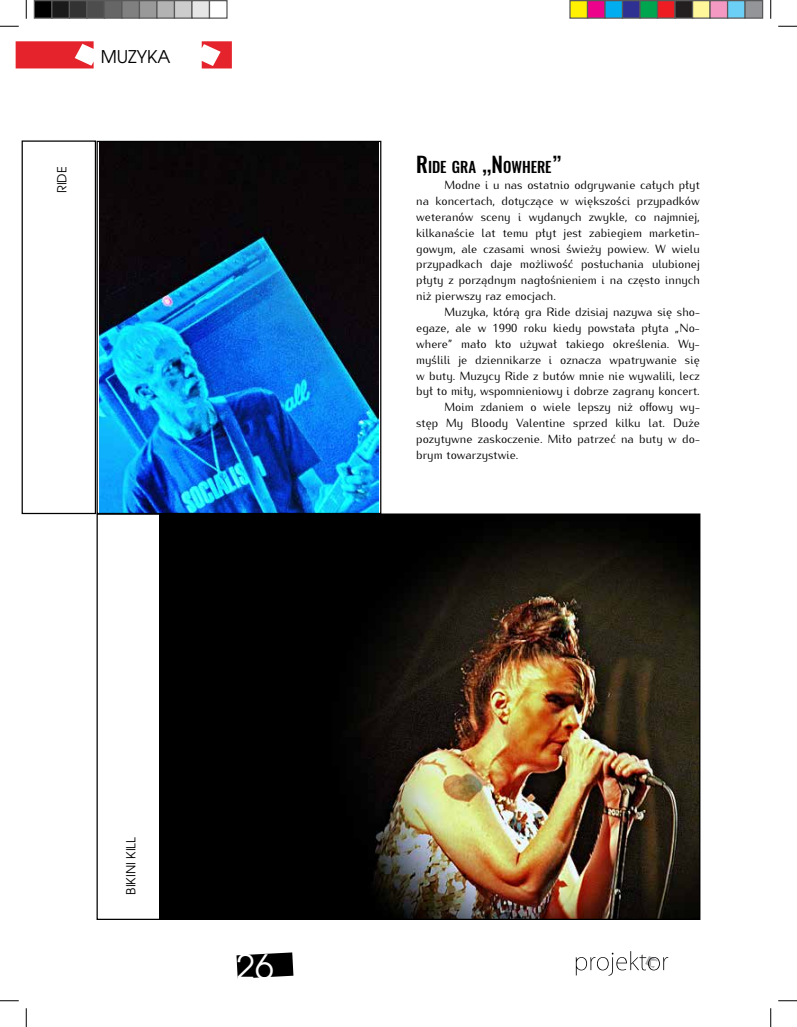
<style>
.page{position:relative;width:797px;height:1027px;background:#fff}
.page>*{position:absolute;margin:0;border:0;box-sizing:border-box;transform-origin:0 0}
.t1{font:33.62px "Te X Gyre Adventor";color:#fff}
.t2{font:17.5px "Te X Gyre Adventor";color:#000}
.t3{font:500 14.88px "Oswald";color:#000}
.t4{font:12.5px "Te X Gyre Adventor";color:#000}
.t5{font:11.88px/15.9px "Kurier";color:#000;text-align:justify}
.s1{font-size:21.25px}
</style>
<div class="page">
<svg style="left:236px;top:952px;width:57px;height:27px;background:#272727"></svg>
<svg style="left:575px;top:951px;width:93px;height:25px"></svg>
<svg style="left:16px;top:41px;width:78px;height:27px;background:#e8414a"></svg>
<svg style="left:202px;top:41px;width:30px;height:27px"></svg>
<img style="left:99px;top:143px;width:279px;height:369px">
<div style="left:96px;top:141px;width:285px;height:373px;border:1px solid #000"></div>
<img style="left:159px;top:515px;width:539px;height:403px">
<div style="left:22px;top:140px;width:74px;height:374px;border:1px solid #000"></div>
<svg style="left:0;top:25px;width:19px;height:2px"></svg>
<svg style="left:778px;top:25px;width:19px;height:2px"></svg>
<svg style="left:0;top:1000px;width:19px;height:1px"></svg>
<svg style="left:778px;top:1000px;width:19px;height:1px"></svg>
<svg style="left:25px;top:0;width:2px;height:19px"></svg>
<svg style="left:25px;top:1008px;width:2px;height:19px"></svg>
<svg style="left:770px;top:0;width:1px;height:19px"></svg>
<svg style="left:770px;top:1008px;width:1px;height:19px"></svg>
<div style="left:34px;top:1px;width:18px;height:17px;background:#000"></div>
<div style="left:34px;top:0;width:18px;height:19px;border:1px solid #595959"></div>
<div style="left:52px;top:1px;width:17px;height:17px;background:#1a1a1a"></div>
<div style="left:51px;top:0;width:19px;height:19px;border:1px solid #595959"></div>
<div style="left:69px;top:1px;width:18px;height:17px;background:#333"></div>
<div style="left:69px;top:0;width:19px;height:19px;border:1px solid #595959"></div>
<div style="left:87px;top:1px;width:17px;height:17px;background:#4d4d4d"></div>
<div style="left:86px;top:0;width:19px;height:19px;border:1px solid #595959"></div>
<div style="left:104px;top:1px;width:18px;height:17px;background:#666"></div>
<div style="left:104px;top:0;width:18px;height:19px;border:1px solid #595959"></div>
<div style="left:122px;top:1px;width:17px;height:17px;background:#808080"></div>
<div style="left:121px;top:0;width:19px;height:19px;border:1px solid #595959"></div>
<div style="left:139px;top:1px;width:18px;height:17px;background:#999"></div>
<div style="left:139px;top:0;width:19px;height:19px;border:1px solid #595959"></div>
<div style="left:157px;top:1px;width:17px;height:17px;background:#b3b3b3"></div>
<div style="left:156px;top:0;width:19px;height:19px;border:1px solid #595959"></div>
<div style="left:174px;top:1px;width:18px;height:17px;background:#ccc"></div>
<div style="left:174px;top:0;width:18px;height:19px;border:1px solid #595959"></div>
<div style="left:192px;top:1px;width:17px;height:17px;background:#e6e6e6"></div>
<div style="left:191px;top:0;width:19px;height:19px;border:1px solid #595959"></div>
<div style="left:209px;top:0;width:19px;height:19px;border:1px solid #595959"></div>
<div style="left:570px;top:1px;width:17px;height:17px;background:#fff101"></div>
<div style="left:569px;top:0;width:19px;height:19px;border:1px solid #595959"></div>
<div style="left:587px;top:1px;width:18px;height:17px;background:#ed028c"></div>
<div style="left:587px;top:0;width:18px;height:19px;border:1px solid #595959"></div>
<div style="left:605px;top:1px;width:17px;height:17px;background:#00aeef"></div>
<div style="left:604px;top:0;width:19px;height:19px;border:1px solid #595959"></div>
<div style="left:622px;top:1px;width:18px;height:17px;background:#2e3092"></div>
<div style="left:622px;top:0;width:18px;height:19px;border:1px solid #595959"></div>
<div style="left:640px;top:1px;width:17px;height:17px;background:#00a54f"></div>
<div style="left:639px;top:0;width:19px;height:19px;border:1px solid #595959"></div>
<div style="left:657px;top:1px;width:18px;height:17px;background:#ee1d23"></div>
<div style="left:657px;top:0;width:18px;height:19px;border:1px solid #595959"></div>
<div style="left:675px;top:1px;width:17px;height:17px;background:#231f20"></div>
<div style="left:674px;top:0;width:19px;height:19px;border:1px solid #595959"></div>
<div style="left:692px;top:1px;width:18px;height:17px;background:#fff79a"></div>
<div style="left:692px;top:0;width:18px;height:19px;border:1px solid #595959"></div>
<div style="left:710px;top:1px;width:17px;height:17px;background:#f499c2"></div>
<div style="left:709px;top:0;width:19px;height:19px;border:1px solid #595959"></div>
<div style="left:727px;top:1px;width:18px;height:17px;background:#6bcff6"></div>
<div style="left:727px;top:0;width:18px;height:19px;border:1px solid #595959"></div>
<div style="left:745px;top:1px;width:17px;height:17px;background:#939598"></div>
<div style="left:744px;top:0;width:19px;height:19px;border:1px solid #595959"></div>
<h2 class="t2" style="left:101px;top:42px;width:71px">MUZYKA</h2>
<p class="t4" style="left:52px;top:193px;width:28px;rotate:-90deg">RIDE</p>
<p class="t3" style="left:416px;top:157px;width:147px"><span class="s1">R</span>IDE GRA <span class="s1">„N</span>OWHERE<span class="s1">”</span></p>
<p class="t5" style="left:416px;top:176px;width:285px;text-indent:28px">Modne i u nas ostatnio odgrywanie całych płyt na koncertach, dotyczące w większości przypadków weteranów sceny i wydanych zwykle, co najmniej, kilkanaście lat temu płyt jest zabiegiem marketin&shy;gowym, ale czasami wnosi świeży powiew. W wielu przypadkach daje możliwość posłuchania ulubionej płyty z porządnym nagłośnieniem i na często innych niż pierwszy raz emocjach.</p>
<p class="t5" style="left:444px;top:303px;width:257px">Muzyka, którą gra Ride dzisiaj nazywa się sho-</p>
<p class="t5" style="left:416px;top:319px;width:285px">egaze, ale w 1990 roku kiedy powstała płyta „No-</p>
<p class="t5" style="left:416px;top:335px;width:285px">where” mało kto używał takiego określenia. Wy-</p>
<p class="t5" style="left:416px;top:351px;width:285px">myślili je dziennikarze i oznacza wpatrywanie się</p>
<p class="t5" style="left:416px;top:367px;width:285px">w buty. Muzycy Ride z butów mnie nie wywalili, lecz</p>
<p class="t5" style="left:416px;top:382px;width:285px">był to miły, wspomnieniowy i dobrze zagrany koncert.</p>
<p class="t5" style="left:444px;top:398px;width:257px">Moim zdaniem o wiele lepszy niż offowy wy-</p>
<p class="t5" style="left:416px;top:414px;width:285px">stęp My Bloody Valentine sprzed kilku lat. Duże</p>
<p class="t5" style="left:416px;top:430px;width:285px">pozytywne zaskoczenie. Miło patrzeć na buty w do-</p>
<p class="t5" style="left:416px;top:446px;width:104px">brym towarzystwie.</p>
<p class="t4" style="left:121px;top:894px;width:59px;rotate:-90deg">BIKINI KILL</p>
<h1 class="t1" style="left:236px;top:940px;width:39px">26</h1>
</div>
